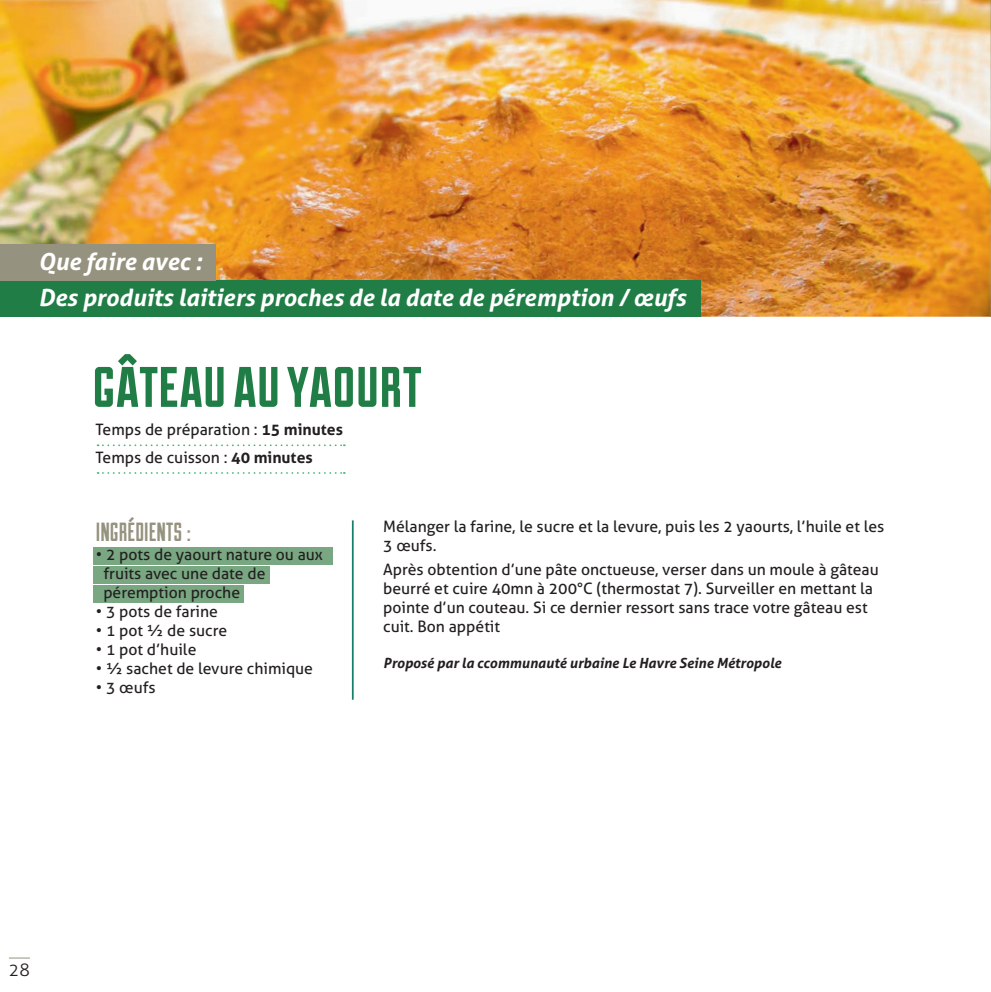
<style>
.page{position:relative;width:991px;height:992px;background:#fff}
.page>*{position:absolute;margin:0;border:0;box-sizing:border-box;transform-origin:0 0}
.t1{font:70px "Duke Fill";color:#207d45}
.t2{font:26.25px "Duke Fill";color:#95927f}
.t3{font:italic 700 23.62px/36.1px "Aller";color:#fff}
.t4{font:300 17.5px "Aller";color:#231f20}
.t5{font:15.75px/18.9px "Aller";color:#231f20}
.t6{font:italic 700 14px "Aller";color:#231f20}
.s1{font-weight:700}
</style>
<div class="page">
<svg style="left:9px;top:957px;width:21px;height:1px"></svg>
<img style="left:0;top:0;width:991px;height:317px">
<div style="left:93px;top:547px;width:239px;height:18px;background:#78a781"></div>
<div style="left:93px;top:566px;width:177px;height:18px;background:#78a781"></div>
<div style="left:93px;top:585px;width:151px;height:18px;background:#78a781"></div>
<svg style="left:98px;top:444px;width:247px;height:2px"></svg>
<svg style="left:98px;top:472px;width:247px;height:2px"></svg>
<hr style="left:352px;top:520px;width:1px;height:179px;background:#177f6a">
<div style="left:0;top:281px;width:700px;height:36px;background:#207d45"></div>
<div style="left:0;top:245px;width:215px;height:36px;background:#95927f"></div>
<h3 class="t3" style="left:39px;top:243px;width:648px">Que faire avec :<br>Des produits laitiers proches de la date de péremption / œufs</h3>
<h1 class="t1" style="left:92px;top:342px;width:331px">gâteau au yaourt</h1>
<p class="t5" style="left:96px;top:415px;width:249px;line-height:28px">Temps de préparation : <span class="s1">15 minutes<br></span>Temps de cuisson : <span class="s1">40 minutes</span></p>
<h2 class="t2" style="left:96px;top:517px;width:96px">INGRÉDIENTS :</h2>
<p class="t5" style="left:103px;top:545px;width:221px;text-indent:-7px">• 2 pots de yaourt nature ou aux fruits avec une date de péremption proche</p>
<p class="t5" style="left:96px;top:602px;width:124px">• 3 pots de farine</p>
<p class="t5" style="left:96px;top:621px;width:133px">• 1 pot ½ de sucre</p>
<p class="t5" style="left:96px;top:639px;width:102px">• 1 pot d’huile</p>
<p class="t5" style="left:96px;top:658px;width:219px">• ½ sachet de levure chimique</p>
<p class="t5" style="left:96px;top:677px;width:61px">• 3 œufs</p>
<p class="t5" style="left:383px;top:517px;width:502px">Mélanger la farine, le sucre et la levure, puis les 2 yaourts, l’huile et les<br>3 œufs.</p>
<p class="t5" style="left:383px;top:559px;width:497px">Après obtention d’une pâte onctueuse, verser dans un moule à gâteau beurré et cuire 40mn à 200°C (thermostat 7). Surveiller en mettant la pointe d’un couteau. Si ce dernier ressort sans trace votre gâteau est cuit. Bon appétit</p>
<p class="t6" style="left:383px;top:653px;width:399px">Proposé par la ccommunauté urbaine Le Havre Seine Métropole</p>
<p class="t4" style="left:9px;top:959px;width:23px">28</p>
</div>
